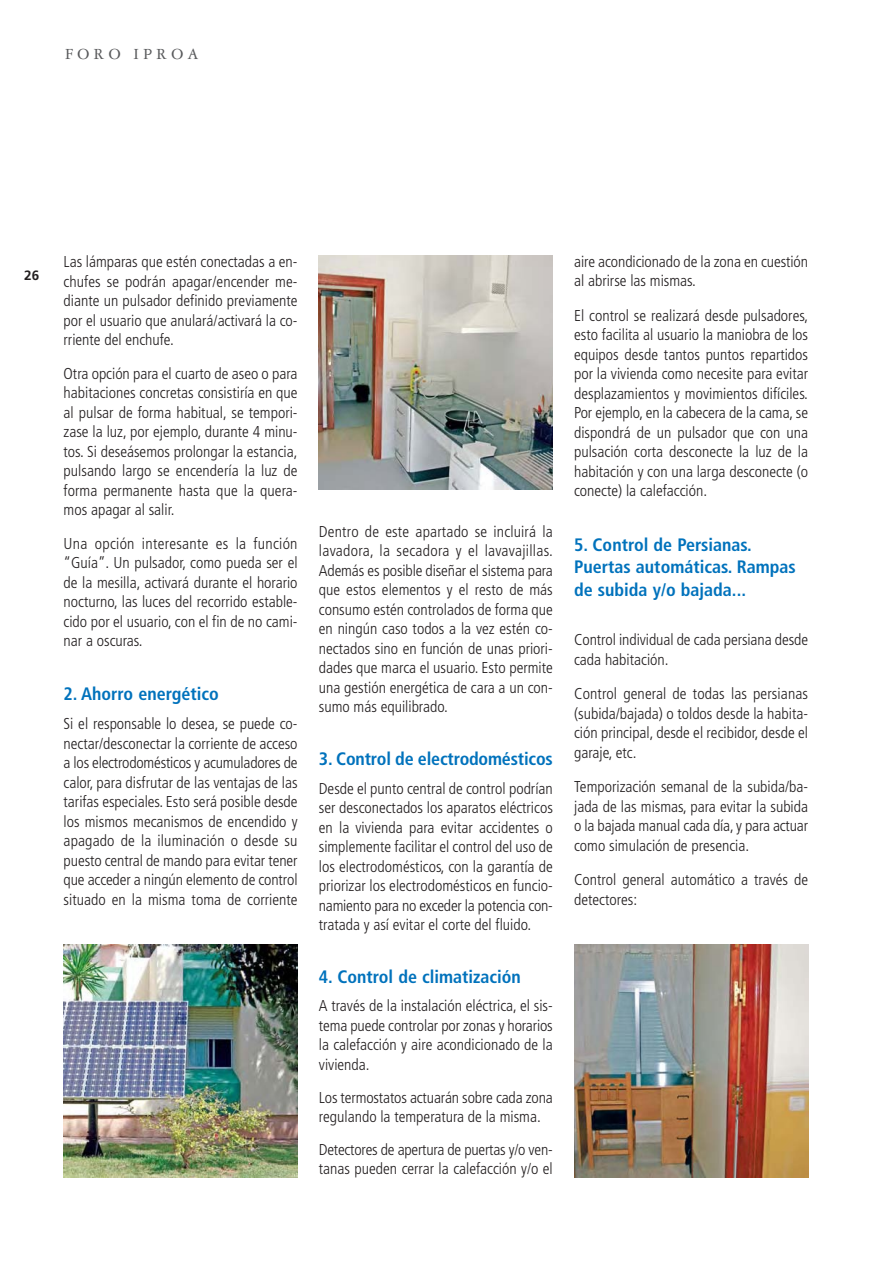
<style>
.page{position:relative;width:893px;height:1263px;background:#fff}
.page>*{position:absolute;margin:0;border:0;box-sizing:border-box;transform-origin:0 0}
.t1{font:700 condensed 18px/22.5px "Frutiger";color:#0072bc}
.t2{font:16.5px "Garamond Three";letter-spacing:.25em;color:#58595b}
.t3{font:300 condensed 15.75px/19.5px "Frutiger";color:#231f20;text-align:justify}
.t4{font:700 13.5px "Frutiger";color:#231f20}
</style>
<div class="page">
<img style="left:319px;top:255px;width:234px;height:234px">
<img style="left:64px;top:944px;width:233px;height:234px">
<img style="left:574px;top:944px;width:234px;height:234px">
<p class="t2" style="left:65px;top:48px;width:135px">FORO IPROA</p>
<p class="t4" style="left:24px;top:270px;width:17px">26</p>
<p class="t3" style="left:64px;top:253px;width:235px">Las lámparas que estén conectadas a en&shy;chufes se podrán apagar/encender me&shy;diante un pulsador definido previamente por el usuario que anulará/activará la co&shy;rriente del enchufe.</p>
<p class="t3" style="left:64px;top:365px;width:235px">Otra opción para el cuarto de aseo o para habitaciones concretas consistiría en que al pulsar de forma habitual, se tempori&shy;zase la luz, por ejemplo, durante 4 minu&shy;tos. Si deseásemos prolongar la estancia, pulsando largo se encendería la luz de forma permanente hasta que la quera&shy;mos apagar al salir.</p>
<p class="t3" style="left:64px;top:535px;width:235px">Una opción interesante es la función “Guía”. Un pulsador, como pueda ser el de la mesilla, activará durante el horario nocturno, las luces del recorrido estable&shy;cido por el usuario, con el fin de no cami&shy;nar a oscuras.</p>
<p class="t1" style="left:64px;top:684px;width:157px">2. Ahorro energético</p>
<p class="t3" style="left:64px;top:715px;width:235px">Si el responsable lo desea, se puede co&shy;nectar/desconectar la corriente de acceso a los electrodomésticos y acumuladores de calor, para disfrutar de las ventajas de las tarifas especiales. Esto será posible desde los mismos mecanismos de encendido y apagado de la iluminación o desde su puesto central de mando para evitar tener que acceder a ningún elemento de control situado en la misma toma de corriente</p>
<p class="t3" style="left:319px;top:523px;width:235px">Dentro de este apartado se incluirá la lavadora, la secadora y el lavavajillas.<br>Además es posible diseñar el sistema para que estos elementos y el resto de más consumo estén controlados de forma que en ningún caso todos a la vez estén co&shy;nectados sino en función de unas priori&shy;dades que marca el usuario. Esto permite una gestión energética de cara a un con&shy;sumo más equilibrado.</p>
<p class="t1" style="left:319px;top:749px;width:235px">3. Control de electrodomésticos</p>
<p class="t3" style="left:319px;top:780px;width:235px">Desde el punto central de control podrían ser desconectados los aparatos eléctricos en la vivienda para evitar accidentes o simplemente facilitar el control del uso de los electrodomésticos, con la garantía de priorizar los electrodomésticos en funcio&shy;namiento para no exceder la potencia con&shy;tratada y así evitar el corte del fluido.</p>
<p class="t1" style="left:319px;top:967px;width:203px">4. Control de climatización</p>
<p class="t3" style="left:319px;top:997px;width:235px">A través de la instalación eléctrica, el sis&shy;tema puede controlar por zonas y horarios la calefacción y aire acondicionado de la vivienda.</p>
<p class="t3" style="left:319px;top:1089px;width:235px">Los termostatos actuarán sobre cada zona regulando la temperatura de la misma.</p>
<p class="t3" style="left:319px;top:1141px;width:235px">Detectores de apertura de puertas y/o ven&shy;tanas pueden cerrar la calefacción y/o el</p>
<p class="t3" style="left:574px;top:253px;width:235px">aire acondicionado de la zona en cuestión al abrirse las mismas.</p>
<p class="t3" style="left:574px;top:307px;width:235px">El control se realizará desde pulsadores, esto facilita al usuario la maniobra de los equipos desde tantos puntos repartidos por la vivienda como necesite para evitar desplazamientos y movimientos difíciles.<br>Por ejemplo, en la cabecera de la cama, se dispondrá de un pulsador que con una pulsación corta desconecte la luz de la habitación y con una larga desconecte (o conecte) la calefacción.</p>
<p class="t1" style="left:574px;top:535px;width:223px">5. Control de Persianas.<br>Puertas automáticas. Rampas de subida y/o bajada...</p>
<p class="t3" style="left:574px;top:631px;width:235px">Control individual de cada persiana desde cada habitación.</p>
<p class="t3" style="left:574px;top:685px;width:235px">Control general de todas las persianas (subida/bajada) o toldos desde la habita&shy;ción principal, desde el recibidor, desde el garaje, etc.</p>
<p class="t3" style="left:574px;top:778px;width:235px">Temporización semanal de la subida/ba&shy;jada de las mismas, para evitar la subida o la bajada manual cada día, y para actuar como simulación de presencia.</p>
<p class="t3" style="left:574px;top:871px;width:235px">Control general automático a través de detectores:</p>
</div>
